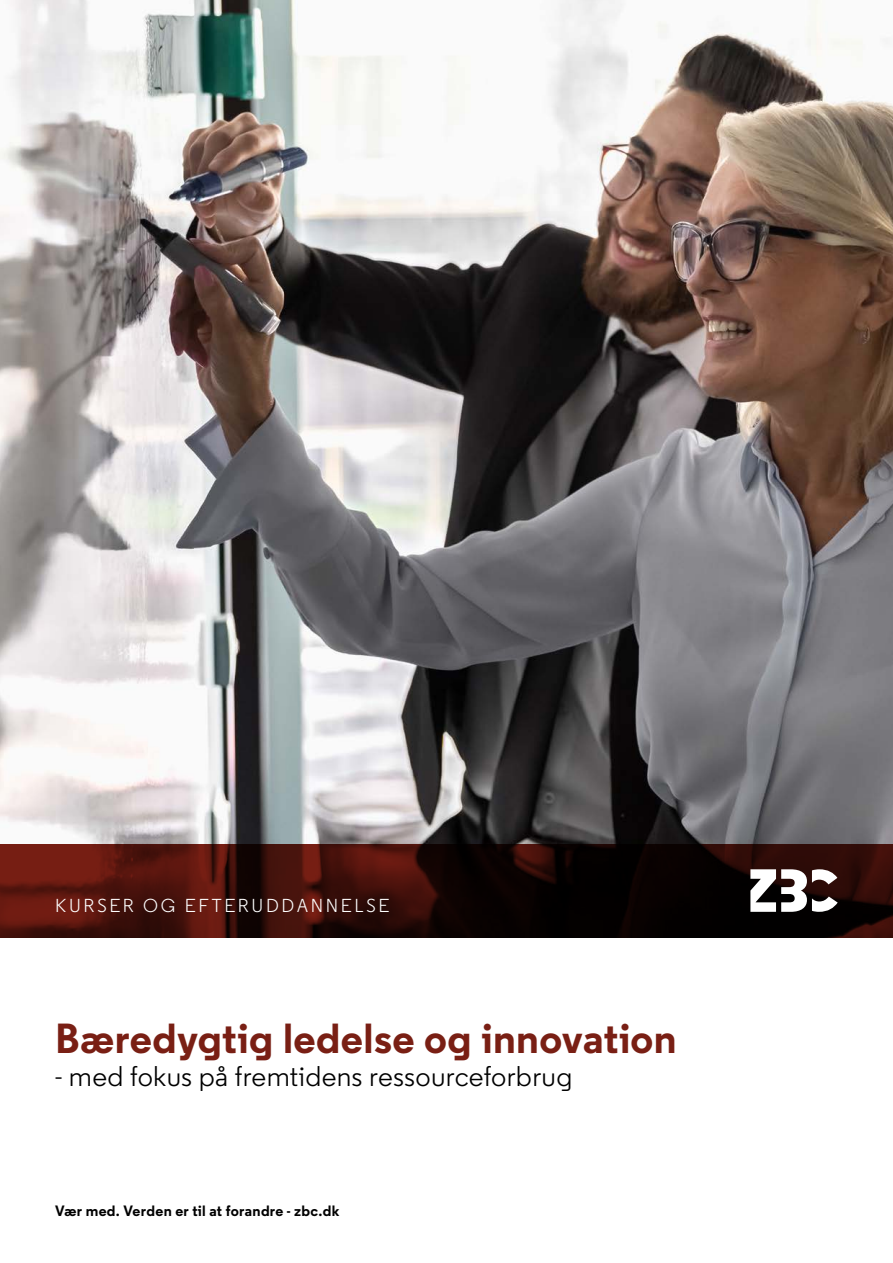
<style>
.page{position:relative;width:893px;height:1263px;background:#fff}
.page>*{position:absolute;margin:0;border:0;box-sizing:border-box;transform-origin:0 0}
.Forsideoverskrift{font:700 42px "Regular PRO";letter-spacing:.01em;color:#791f14}
.Forsideoverskrift-2{font:28.5px "Regular PRO";letter-spacing:.01em;color:#000}
.Bjælkebudskab{font:18.75px "Regular PRO";letter-spacing:.145em;color:#fff}
.Brød_-_P{font:700 15px "Regular PRO";letter-spacing:.02em;color:#000}
</style>
<div class="page">
<img style="left:0;top:0;width:893px;height:844px">
<svg style="left:0;top:844px;width:893px;height:93px;background:#2d0b07"></svg>
<svg style="left:750px;top:869px;width:88px;height:43px"></svg>
<h1 class="Bjælkebudskab" style="left:55px;top:894px;width:336px">KURSER OG EFTERUDDANNELSE</h1>
<h2 class="Forsideoverskrift" style="left:55px;top:1011px;width:623px">Bæredygtig ledelse og innovation</h2>
<h2 class="Forsideoverskrift-2" style="left:55px;top:1058px;width:519px">- med fokus på fremtidens ressourceforbrug</h2>
<p class="Brød_-_P" style="left:55px;top:1201px;width:286px">Vær med. Verden er til at forandre - zbc.dk</p>
</div>
